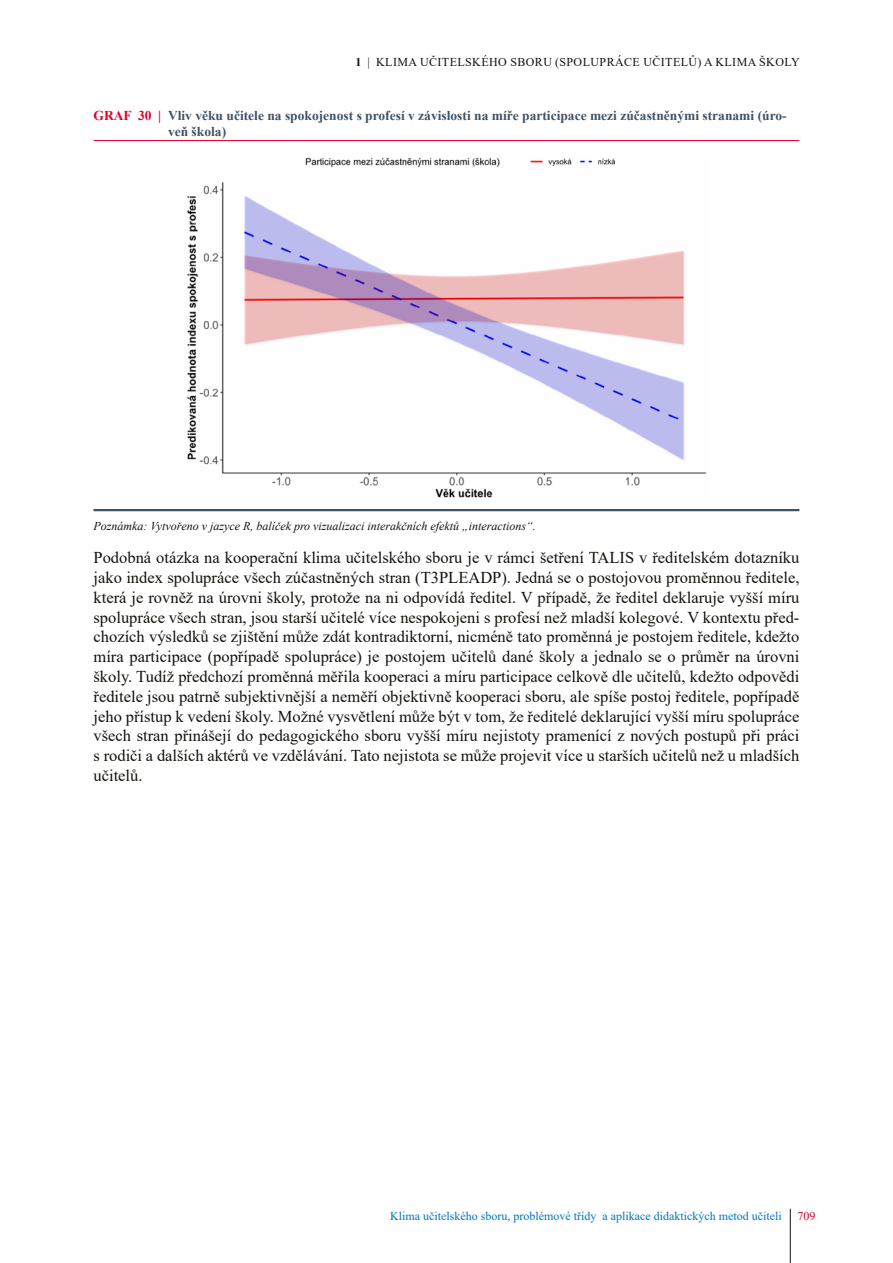
<style>
.page{position:relative;width:893px;height:1263px;background:#fff}
.page>*{position:absolute;margin:0;border:0;box-sizing:border-box;transform-origin:0 0}
.text{font:16.5px/19.8px "Times New Roman";color:#12120d;text-align:justify}
.t1{font:700 13.5px/16.2px "Times New Roman";color:#3e5265}
.Poznámka_pod_tabulko{font:italic 12px "Times New Roman";color:#12120d}
.t2{font:12px "Times New Roman";color:#0075bb}
.t3{font:12px "Times New Roman";color:#12120d}
.t4{font:12px "Times New Roman";color:#df0028}
.s1{font-weight:700}
.s2{color:#df0028}
</style>
<div class="page">
<hr style="left:790px;top:1209px;width:1px;height:54px;background:#12120d">
<hr style="left:94px;top:140px;width:705px;height:1px;background:#df0028">
<hr style="left:94px;top:509px;width:705px;height:2px;background:#3e5265">
<img style="left:187px;top:157px;width:520px;height:340px">
<p class="t3" style="left:356px;top:53px;width:39px"><span class="s1">1</span>|Klima</p>
<p class="t3" style="left:420px;top:53px;width:9px">učitelsk</p>
<p class="t3" style="left:481px;top:53px;width:39px">ého sboru</p>
<p class="t3" style="left:555px;top:53px;width:14px">(spolupr</p>
<p class="t3" style="left:615px;top:53px;width:37px">áce učitel</p>
<p class="t3" style="left:689px;top:53px;width:24px">ů) aklimaškoly</p>
<p class="t1" style="left:168px;top:107px;width:620px;text-indent:-74px"><span class="s2">GRAF 30 |</span> Vliv věku učitele na spokojenost s profesí v závislosti na míře participace mezi zúčastněnými stranami (úro&shy;veň škola)</p>
<p class="Poznámka_pod_tabulko" style="left:94px;top:518px;width:444px">Poznámka: Vytvořeno v jazyce R, balíček pro vizualizaci interakčních efektů „interactions“.</p>
<p class="text" style="left:94px;top:547px;width:707px">Podobná otázka na kooperační klima učitelského sboru je v rámci šetření TALIS v ředitelském dotazníku jako index spolupráce všech zúčastněných stran (T3PLEADP). Jedná se o postojovou proměnnou ředitele, která je rovněž na úrovni školy, protože na ni odpovídá ředitel. V případě, že ředitel deklaruje vyšší míru spolupráce všech stran, jsou starší učitelé více nespokojeni s profesí než mladší kolegové. V kontextu před&shy;chozích výsledků se zjištění může zdát kontradiktorní, nicméně tato proměnná je postojem ředitele, kdežto míra participace (popřípadě spolupráce) je postojem učitelů dané školy a jednalo se o průměr na úrovni školy. Tudíž předchozí proměnná měřila kooperaci a míru participace celkově dle učitelů, kdežto odpovědi ředitele jsou patrně subjektivnější a neměří objektivně kooperaci sboru, ale spíše postoj ředitele, popřípadě jeho přístup k vedení školy. Možné vysvětlení může být v tom, že ředitelé deklarující vyšší míru spolupráce všech stran přinášejí do pedagogického sboru vyšší míru nejistoty pramenící z nových postupů při práci s rodiči a dalších aktérů ve vzdělávání. Tato nejistota se může projevit více u starších učitelů než u mladších učitelů.</p>
<p class="t2" style="left:390px;top:1207px;width:393px">Klima učitelského sboru, problémové třídy a aplikace didaktických metod učiteli</p>
<p class="t4" style="left:798px;top:1207px;width:19px">709</p>
</div>
